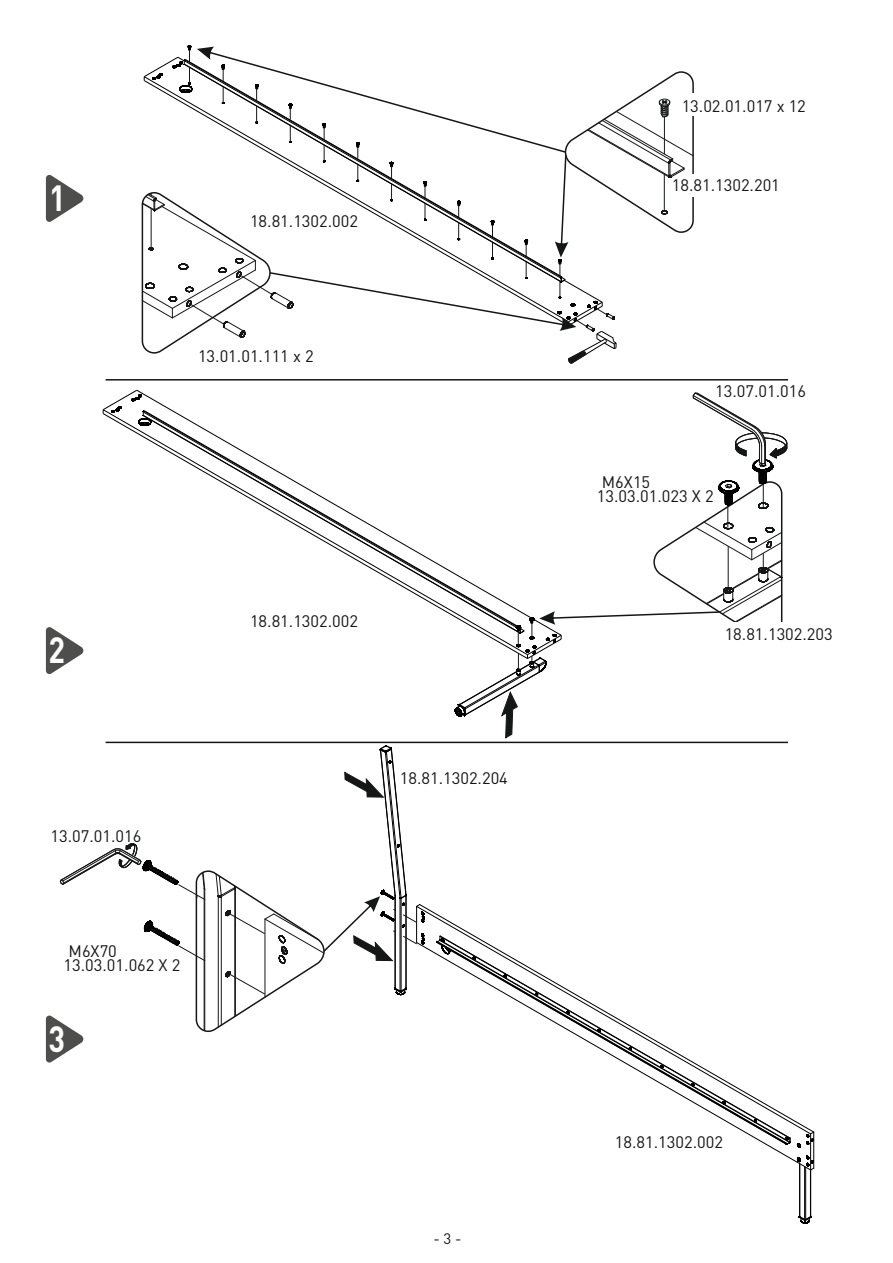
<style>
.page{position:relative;width:893px;height:1263px;background:#fff}
.page>*{position:absolute;margin:0;border:0;box-sizing:border-box;transform-origin:0 0}
.t1{font:700 36px "DINTR";color:#fff;scale:.85 1}
.t2{font:16.5px "DINTR Regular";color:#151616}
.t3{font:15px "DINTR Regular";color:#151616}
</style>
<div class="page">
<svg style="left:46px;top:175px;width:37px;height:47px"></svg>
<svg style="left:46px;top:627px;width:37px;height:47px"></svg>
<hr style="left:106px;top:379px;width:682px;height:2px;background:#151616">
<hr style="left:106px;top:742px;width:682px;height:1px;background:#151616">
<svg style="left:102px;top:390px;width:50px;height:37px"></svg>
<svg style="left:142px;top:415px;width:312px;height:202px"></svg>
<svg style="left:141px;top:45px;width:553px;height:319px"></svg>
<svg style="left:454px;top:392px;width:334px;height:346px"></svg>
<hr style="left:804px;top:1166px;width:1px;height:53px;background:#000">
<hr style="left:805px;top:1167px;width:1px;height:52px;background:#000">
<svg style="left:436px;top:936px;width:14px;height:5px"></svg>
<svg style="left:785px;top:1131px;width:30px;height:40px"></svg>
<svg style="left:436px;top:941px;width:351px;height:204px"></svg>
<svg style="left:798px;top:1215px;width:14px;height:9px"></svg>
<hr style="left:810px;top:1170px;width:1px;height:46px;background:#000">
<hr style="left:799px;top:1163px;width:1px;height:53px;background:#000">
<svg style="left:46px;top:745px;width:379px;height:317px"></svg>
<div style="left:728px;top:623px;width:67px;height:22px;background:#fff"></div>
<div style="left:403px;top:767px;width:67px;height:22px;background:#fff"></div>
<h1 class="t1" style="left:49px;top:186px;width:21px">1</h1>
<p class="t2" style="left:250px;top:215px;width:110px">18.81.1302.002</p>
<p class="t2" style="left:198px;top:351px;width:117px">13.01.01.111 x 2</p>
<h1 class="t1" style="left:48px;top:638px;width:21px">2</h1>
<p class="t2" style="left:50px;top:830px;width:92px">13.07.01.016</p>
<p class="t2" style="left:69px;top:945px;width:50px">M6X70</p>
<p class="t2" style="left:64px;top:960px;width:118px">13.03.01.062 X 2</p>
<h1 class="t1" style="left:48px;top:1026px;width:21px">3</h1>
<p class="t2" style="left:250px;top:615px;width:110px">18.81.1302.002</p>
<p class="t2" style="left:400px;top:772px;width:110px">18.81.1302.204</p>
<p class="t3" style="left:433px;top:1233px;width:30px">- 3 -</p>
<p class="t2" style="left:682px;top:100px;width:126px">13.02.01.017 x 12</p>
<p class="t2" style="left:672px;top:179px;width:110px">18.81.1302.201</p>
<p class="t2" style="left:602px;top:476px;width:50px">M6X15</p>
<p class="t2" style="left:715px;top:385px;width:92px">13.07.01.016</p>
<p class="t2" style="left:597px;top:490px;width:118px">13.03.01.023 X 2</p>
<p class="t2" style="left:725px;top:628px;width:110px">18.81.1302.203</p>
<p class="t2" style="left:615px;top:1137px;width:110px">18.81.1302.002</p>
</div>
